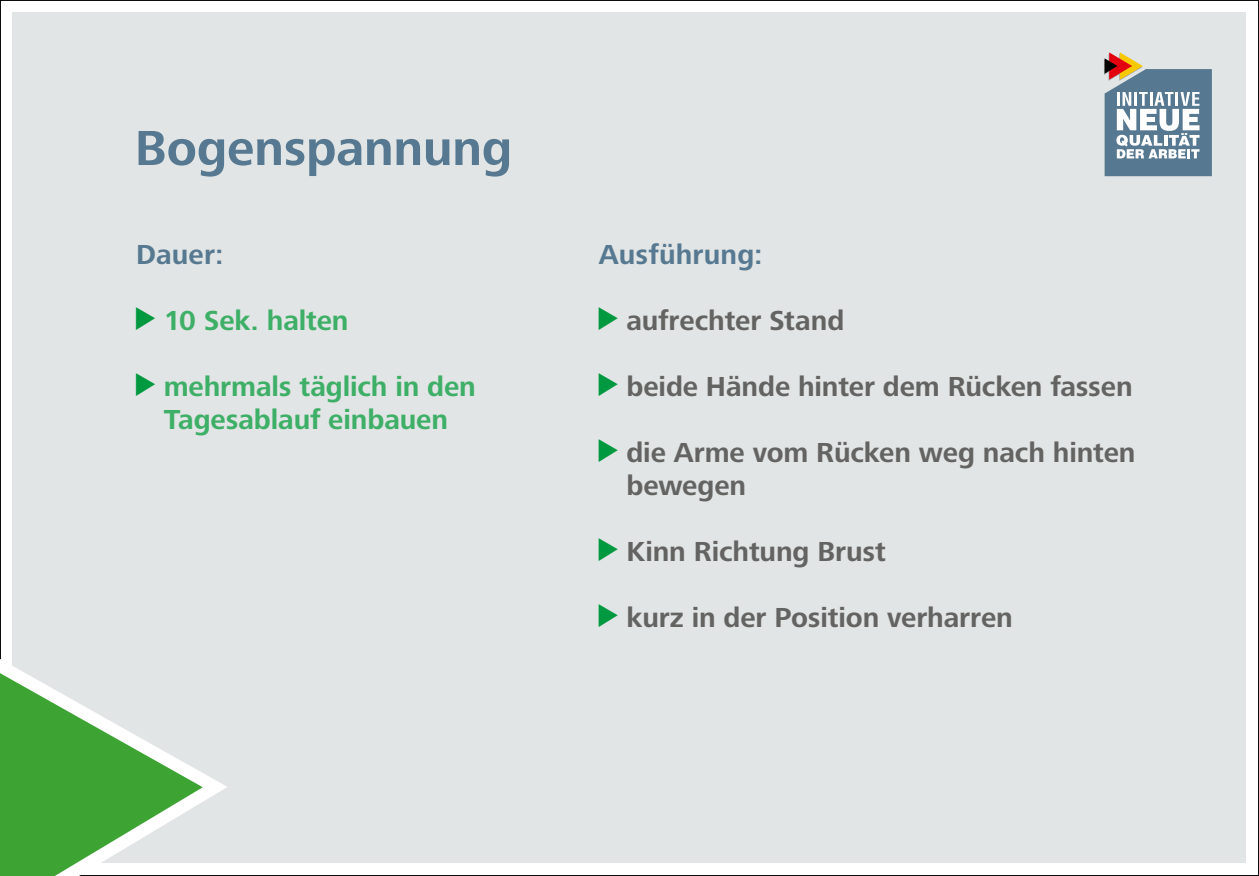
<style>
.page{position:relative;width:1259px;height:876px;background:#fff}
.page>*{position:absolute;margin:0;border:0;box-sizing:border-box;transform-origin:0 0}
.t1{font:700 51px "Frutiger Next Pro";letter-spacing:-.005em;color:#567991}
.t2{font:700 28.5px/33px "Frutiger Next Pro";letter-spacing:-.005em;color:#636362}
.t3{font:700 28.5px/33px "Frutiger Next Pro";letter-spacing:-.005em;color:#3eaf67;text-align:center}
.t4{font:700 28.5px "Frutiger Next Pro";letter-spacing:.005em;color:#567991}
.s1{font-family:"INQA Triangel";font-weight:400;color:#00993f}
</style>
<div class="page">
<div style="left:13px;top:13px;width:1233px;height:850px;background:#e2e5e5"></div>
<svg style="left:1104px;top:52px;width:107px;height:124px"></svg>
<svg style="left:0;top:630px;width:236px;height:246px"></svg>
<h1 class="t1" style="left:135px;top:119px;width:379px">Bogenspannung</h1>
<p class="t4" style="left:136px;top:238px;width:89px">Dauer:</p>
<p class="t3" style="left:136px;top:304px;width:214px"><span class="s1">&gt;</span> 10 Sek. halten</p>
<p class="t3" style="left:136px;top:370px;width:341px"><span class="s1">&gt;</span> mehrmals täglich in den<br>Tagesablauf einbauen</p>
<p class="t4" style="left:599px;top:238px;width:165px">Ausführung:</p>
<p class="t2" style="left:599px;top:304px;width:247px"><span class="s1">&gt;</span> aufrechter Stand</p>
<p class="t2" style="left:599px;top:370px;width:535px"><span class="s1">&gt;</span> beide Hände hinter dem Rücken fassen</p>
<p class="t2" style="left:626px;top:436px;width:510px;text-indent:-28px"><span class="s1">&gt;</span> die Arme vom Rücken weg nach hinten bewegen</p>
<p class="t2" style="left:599px;top:535px;width:288px"><span class="s1">&gt;</span> Kinn Richtung Brust</p>
<p class="t2" style="left:599px;top:601px;width:415px"><span class="s1">&gt;</span> kurz in der Position verharren</p>
</div>
